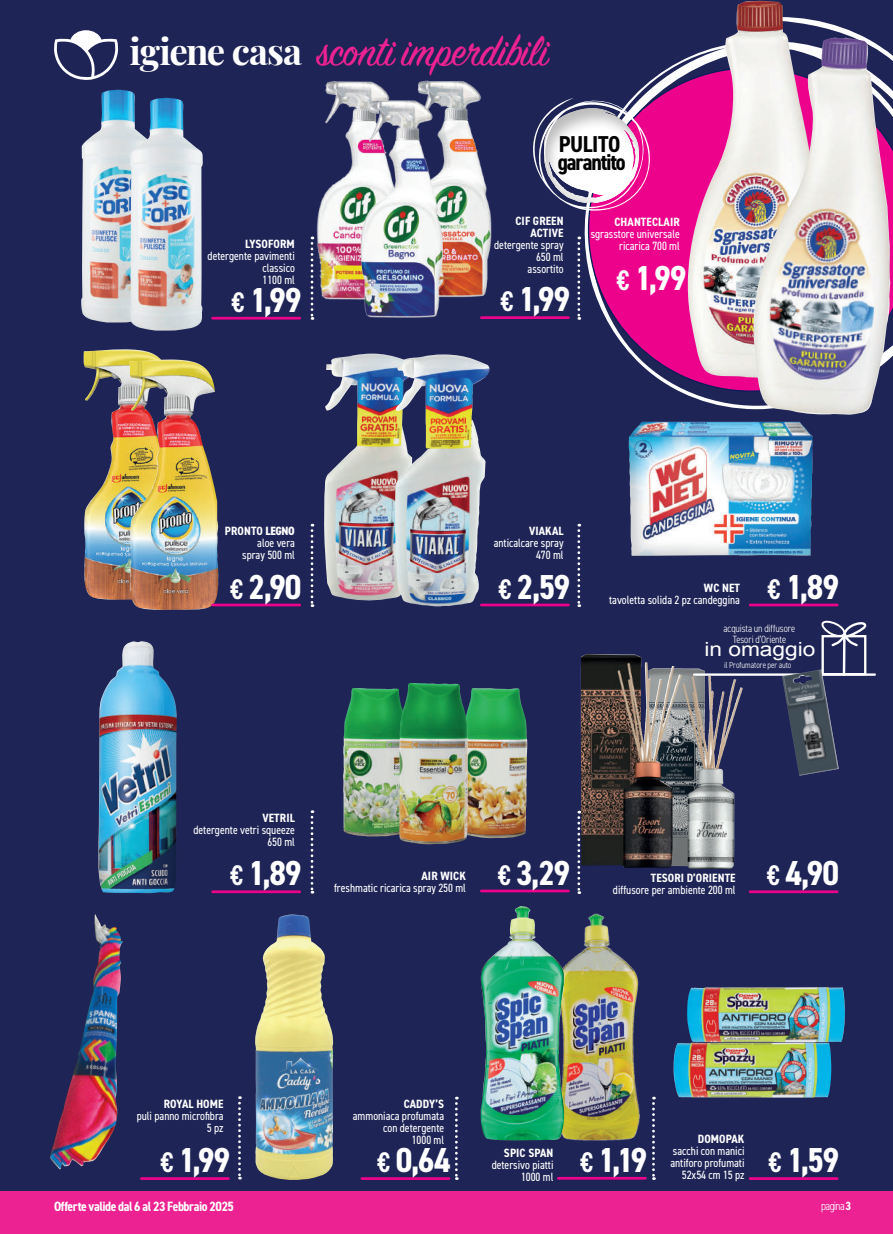
<style>
.page{position:relative;width:893px;height:1234px;background:#fff}
.page>*{position:absolute;margin:0;border:0;box-sizing:border-box;transform-origin:0 0}
.t1{font:47.1px "Sign Painter House Script";letter-spacing:-.01em;color:#ed2292;scale:.95 1}
.t2{font:700 condensed 34.65px "DIN2014";letter-spacing:-.025em;color:#fff}
.t3{font:700 condensed 22.95px/18.5px "DIN2014";letter-spacing:-.055em;color:#000}
.t4{font:19.5px "Arial";color:#fff;scale:1.16 1}
.t5{font:700 condensed 13.5px "DIN2014";letter-spacing:-.03em;color:#fff}
.t6{font:condensed 12px/12px "DIN2014";color:#fff;text-align:right}
.t7{font:700 condensed 12px/12px "DIN2014";letter-spacing:.01em;color:#fff;text-align:right}
.t8{font:300 condensed 12px "DIN2014";letter-spacing:-.055em;color:#fff}
.t9{font:300 condensed 10.5px/10.5px "DIN2014";letter-spacing:-.005em;color:#fff;text-align:center}
.t10{font:300 condensed 8.7px "DIN2014";letter-spacing:-.005em;color:#fff}
.s1{font-family:"Playfair Display";font-weight:700;font-size:36.6px;color:#fff}
.s2{font-weight:600;font-size:28.5px}
.s3{font-weight:700}
.s4{font-weight:800}
</style>
<div class="page">
<div style="left:0;top:0;width:893px;height:1191px;background:#1e2455"></div>
<div style="left:0;top:1191px;width:893px;height:42px;background:#ed2292"></div>
<svg style="left:584px;top:22px;width:309px;height:388px"></svg>
<svg style="left:588px;top:67px;width:305px;height:325px"></svg>
<svg style="left:311px;top:313px;width:2px;height:7px"></svg>
<svg style="left:311px;top:523px;width:2px;height:84px"></svg>
<svg style="left:311px;top:810px;width:2px;height:83px"></svg>
<svg style="left:238px;top:1096px;width:3px;height:83px"></svg>
<svg style="left:577px;top:236px;width:3px;height:84px"></svg>
<svg style="left:577px;top:523px;width:3px;height:84px"></svg>
<svg style="left:577px;top:810px;width:3px;height:83px"></svg>
<svg style="left:455px;top:1096px;width:3px;height:83px"></svg>
<svg style="left:533px;top:96px;width:118px;height:116px"></svg>
<svg style="left:652px;top:1146px;width:3px;height:33px"></svg>
<img style="left:687px;top:987px;width:158px;height:54px">
<img style="left:542px;top:913px;width:114px;height:231px">
<img style="left:480px;top:906px;width:86px;height:234px">
<img style="left:688px;top:1px;width:136px;height:378px">
<img style="left:753px;top:38px;width:138px;height:377px">
<img style="left:81px;top:90px;width:54px;height:232px">
<img style="left:129px;top:98px;width:74px;height:232px">
<img style="left:310px;top:81px;width:70px;height:230px">
<img style="left:418px;top:80px;width:74px;height:218px">
<img style="left:350px;top:86px;width:105px;height:232px">
<img style="left:83px;top:349px;width:78px;height:251px">
<img style="left:125px;top:359px;width:95px;height:251px">
<img style="left:324px;top:353px;width:71px;height:248px">
<img style="left:98px;top:641px;width:79px;height:252px">
<img style="left:629px;top:421px;width:184px;height:135px">
<img style="left:648px;top:668px;width:95px;height:200px">
<img style="left:395px;top:354px;width:94px;height:252px">
<img style="left:581px;top:654px;width:101px;height:213px">
<img style="left:468px;top:688px;width:59px;height:150px">
<img style="left:343px;top:688px;width:56px;height:148px">
<img style="left:399px;top:683px;width:69px;height:161px">
<img style="left:50px;top:914px;width:73px;height:254px">
<img style="left:255px;top:914px;width:78px;height:265px">
<img style="left:673px;top:1042px;width:158px;height:55px">
<hr style="left:558px;top:1176px;width:87px;height:3px;background:#ed028c">
<hr style="left:213px;top:317px;width:87px;height:2px;background:#ed028c">
<hr style="left:481px;top:316px;width:87px;height:3px;background:#ed028c">
<hr style="left:213px;top:603px;width:87px;height:3px;background:#ed028c">
<hr style="left:481px;top:603px;width:87px;height:3px;background:#ed028c">
<hr style="left:213px;top:890px;width:87px;height:2px;background:#ed028c">
<hr style="left:750px;top:603px;width:87px;height:3px;background:#ed028c">
<hr style="left:481px;top:889px;width:87px;height:3px;background:#ed028c">
<hr style="left:750px;top:890px;width:87px;height:2px;background:#ed028c">
<hr style="left:141px;top:1176px;width:87px;height:3px;background:#ed028c">
<hr style="left:362px;top:1176px;width:87px;height:3px;background:#ed028c">
<hr style="left:750px;top:1176px;width:87px;height:3px;background:#ed028c">
<svg style="left:54px;top:30px;width:64px;height:50px"></svg>
<hr style="left:843px;top:636px;width:3px;height:39px;background:#fff">
<hr style="left:694px;top:673px;width:181px;height:2px;background:#fff">
<div style="left:821px;top:635px;width:45px;height:40px;border:2px solid #fff"></div>
<svg style="left:821px;top:620px;width:45px;height:27px"></svg>
<img style="left:782px;top:669px;width:57px;height:106px">
<h1 class="t1" style="left:130px;top:22px;width:443px"><span class="s1">igiene casa</span> sconti imperdibili</h1>
<p class="t7" style="left:245px;top:238px;width:51px">LYSOFORM</p>
<p class="t6" style="left:262px;top:249px;width:34px;text-align:justify;text-indent:-55px">detergente pavimenti classico 1100 ml</p>
<h2 class="t2" style="left:232px;top:277px;width:71px"><span class="s2">€</span> 1,99</h2>
<h3 class="t3" style="left:558px;top:134px;width:69px">PULITO garantito</h3>
<p class="t7" style="left:515px;top:215px;width:50px">CIF GREEN<br>ACTIVE</p>
<p class="t6" style="left:494px;top:238px;width:71px">detergente spray<br>650 ml<br>assortito</p>
<h2 class="t2" style="left:500px;top:276px;width:71px"><span class="s2">€</span> 1,99</h2>
<p class="t7" style="left:614px;top:216px;width:67px">CHANTECLAIR</p>
<p class="t6" style="left:591px;top:228px;width:91px">sgrasstore universale ricarica 700 ml</p>
<h2 class="t2" style="left:617px;top:255px;width:71px"><span class="s2">€</span> 1,99</h2>
<p class="t6" style="left:225px;top:524px;width:72px"><span class="s3">PRONTO</span> <span class="s4">LEGNO </span>aloe vera<br>spray 500 ml</p>
<h2 class="t2" style="left:230px;top:563px;width:73px"><span class="s2">€</span> 2,90</h2>
<p class="t7" style="left:529px;top:524px;width:36px">VIAKAL</p>
<p class="t6" style="left:494px;top:536px;width:72px">anticalcare spray<br>470 ml</p>
<h2 class="t2" style="left:498px;top:563px;width:73px"><span class="s2">€</span> 2,59</h2>
<p class="t7" style="left:704px;top:582px;width:38px">WC NET</p>
<h2 class="t2" style="left:768px;top:563px;width:73px"><span class="s2">€</span> 1,89</h2>
<p class="t6" style="left:609px;top:593px;width:132px">tavoletta solida 2 pz candeggina</p>
<p class="t9" style="left:724px;top:623px;width:73px">acquista un diffusore<br>Tesori d’Oriente</p>
<p class="t10" style="left:724px;top:660px;width:69px">il Profumatore per auto</p>
<h3 class="t4" style="left:704px;top:636px;width:97px">in omaggio</h3>
<p class="t7" style="left:262px;top:811px;width:34px">VETRIL</p>
<p class="t6" style="left:193px;top:822px;width:103px">detergente vetri squeeze<br>650 ml</p>
<h2 class="t2" style="left:230px;top:850px;width:73px"><span class="s2">€</span> 1,89</h2>
<p class="t7" style="left:421px;top:869px;width:46px">AIR WICK</p>
<h2 class="t2" style="left:498px;top:849px;width:74px"><span class="s2">€</span> 3,29</h2>
<p class="t6" style="left:334px;top:880px;width:133px">freshmatic ricarica spray 250 ml</p>
<p class="t7" style="left:651px;top:871px;width:86px">TESORI D’ORIENTE</p>
<h2 class="t2" style="left:767px;top:850px;width:74px"><span class="s2">€</span> 4,90</h2>
<p class="t6" style="left:613px;top:882px;width:124px">diffusore per ambiente 200 ml</p>
<p class="t7" style="left:164px;top:1097px;width:61px">ROYAL HOME</p>
<p class="t6" style="left:137px;top:1109px;width:88px">puli panno microfibra<br>5 pz</p>
<h2 class="t2" style="left:160px;top:1136px;width:71px"><span class="s2">€</span> 1,99</h2>
<p class="t7" style="left:404px;top:1097px;width:42px">CADDY’S</p>
<p class="t6" style="left:353px;top:1109px;width:93px">ammoniaca profumata con detergente<br>1000 ml</p>
<h2 class="t2" style="left:377px;top:1136px;width:75px"><span class="s2">€</span> 0,64</h2>
<p class="t7" style="left:504px;top:1146px;width:51px">SPIC SPAN</p>
<p class="t6" style="left:492px;top:1157px;width:63px">detersivo piatti<br>1000 ml</p>
<h2 class="t2" style="left:580px;top:1136px;width:69px"><span class="s2">€</span> 1,19</h2>
<p class="t7" style="left:698px;top:1132px;width:48px">DOMOPAK</p>
<p class="t6" style="left:670px;top:1143px;width:76px">sacchi con manici antiforo profumati<br>52x54 cm 15 pz</p>
<h2 class="t2" style="left:768px;top:1136px;width:72px"><span class="s2">€</span> 1,59</h2>
<p class="t5" style="left:54px;top:1196px;width:181px">Offerte valide dal 6 al 23 Febbraio 2025</p>
<p class="t8" style="left:821px;top:1198px;width:32px">pagina <span class="s3">3</span></p>
<p class="t5" style="left:134px;top:1196px;width:134px">30 Maggio al 16 Giugno 2024</p>
</div>
